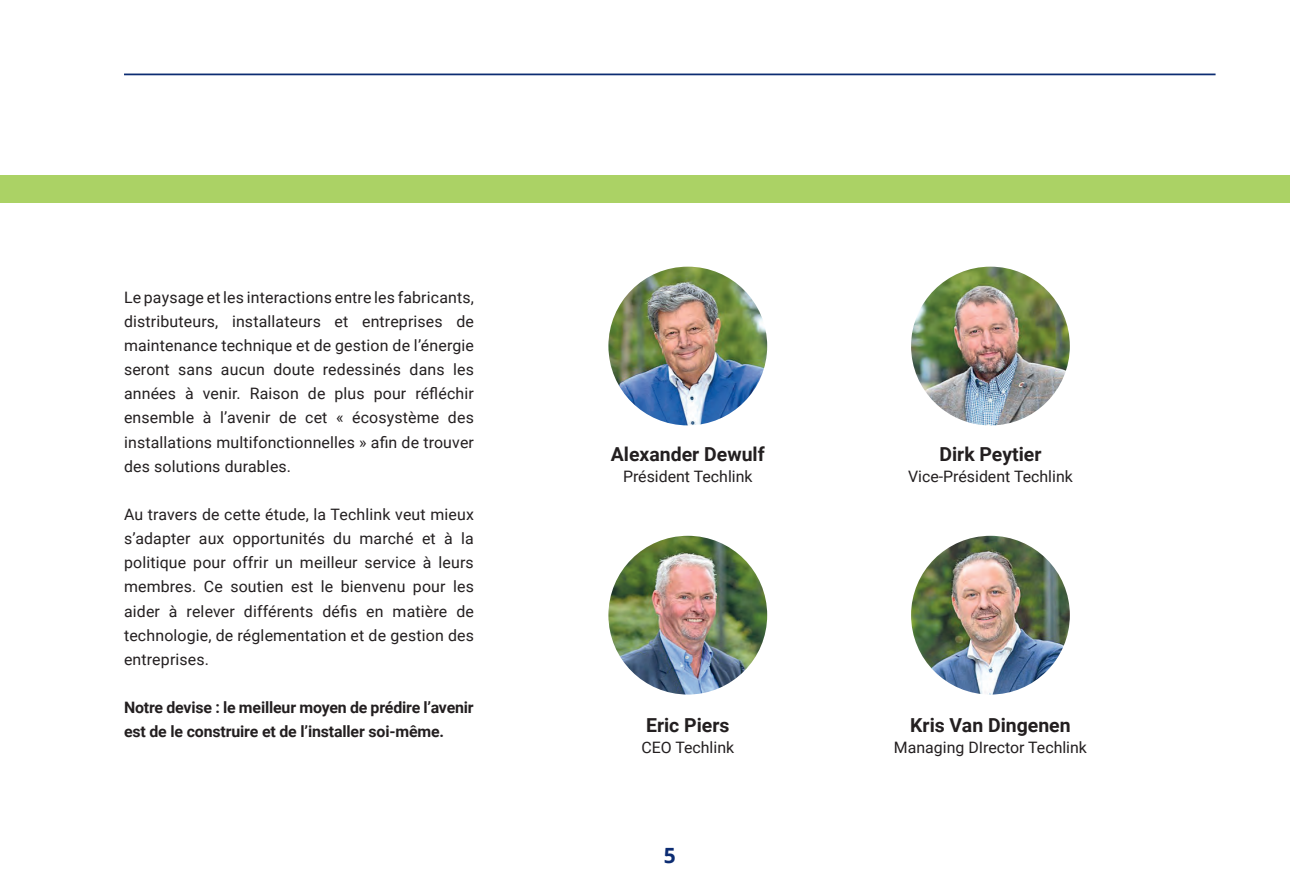
<style>
.page{position:relative;width:1290px;height:893px;background:#fff}
.page>*{position:absolute;margin:0;border:0;box-sizing:border-box;transform-origin:0 0}
.t1{font:700 21px "Open Sans";color:#0c2c72}
.lopende_tekst{font:700 19.25px "Roboto";color:#231f20}
.lopende_tekst-2{font:15.75px/24.2px "Roboto";letter-spacing:.01em;color:#231f20;text-align:justify}
.lopende_tekst-3{font:700 15.75px/24.2px "Roboto";letter-spacing:-.01em;color:#231f20}
</style>
<div class="page">
<hr style="left:124px;top:74px;width:1091px;height:1px;background:#0c2c72">
<img style="left:608px;top:267px;width:159px;height:158px;border-radius:79px">
<img style="left:608px;top:536px;width:159px;height:158px;border-radius:79px">
<img style="left:911px;top:267px;width:159px;height:158px;border-radius:79px">
<img style="left:911px;top:536px;width:159px;height:158px;border-radius:79px">
<div style="left:0;top:176px;width:1290px;height:27px;background:#abd265"></div>
<p class="lopende_tekst-2" style="left:124px;top:284px;width:351px">Le paysage et les interactions entre les fabricants, distributeurs, installateurs et entreprises de maintenance technique et de gestion de l’énergie seront sans aucun doute redessinés dans les années à venir. Raison de plus pour réfléchir ensemble à l’avenir de cet « écosystème des installations multifonctionnelles » afin de trouver des solutions durables.</p>
<p class="lopende_tekst-2" style="left:124px;top:502px;width:351px">Au travers de cette étude, la Techlink veut mieux s’adapter aux opportunités du marché et à la politique pour offrir un meilleur service à leurs membres. Ce soutien est le bienvenu pour les aider à relever différents défis en matière de technologie, de réglementation et de gestion des entreprises.</p>
<p class="lopende_tekst-3" style="left:124px;top:695px;width:351px">Notre devise : le meilleur moyen de prédire l’avenir est de le construire et de l’installer soi-même.</p>
<p class="lopende_tekst" style="left:611px;top:440px;width:155px">Alexander Dewulf</p>
<p class="lopende_tekst-2" style="left:623px;top:463px;width:131px">Président Techlink</p>
<p class="lopende_tekst" style="left:646px;top:711px;width:85px">Eric Piers</p>
<p class="lopende_tekst-2" style="left:641px;top:734px;width:94px">CEO Techlink</p>
<h1 class="t1" style="left:664px;top:841px;width:13px">5</h1>
<p class="lopende_tekst" style="left:939px;top:440px;width:104px">Dirk Peytier</p>
<p class="lopende_tekst-2" style="left:908px;top:463px;width:166px">Vice-Président Techlink</p>
<p class="lopende_tekst" style="left:910px;top:711px;width:162px">Kris Van Dingenen</p>
<p class="lopende_tekst-2" style="left:894px;top:734px;width:195px">Managing DIrector Techlink</p>
</div>
